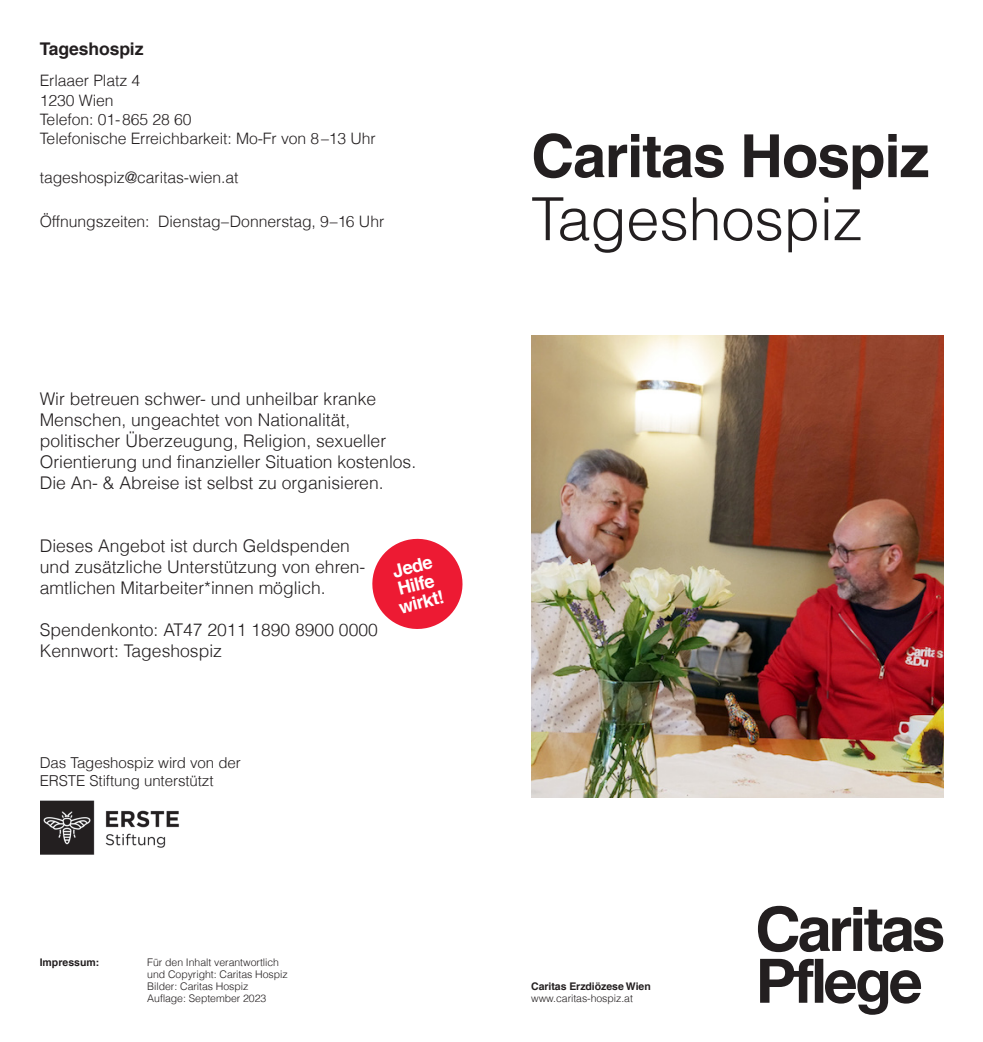
<style>
.page{position:relative;width:983px;height:1042px;background:#fff}
.page>*{position:absolute;margin:0;border:0;box-sizing:border-box;transform-origin:0 0}
.t1{font:700 59.5px "Helvetica LT Com";letter-spacing:-.02em;color:#231f20}
.t2{font:300 59.5px "Helvetica LT Com";letter-spacing:-.005em;color:#231f20}
.t3{font:700 18.38px/18.4px "Helvetica LT Com";color:#fff}
.t4{font:300 17.5px/21px "Helveticafor Caritas";color:#231f20}
.t5{font:700 17.5px "Helveticafor Caritas";letter-spacing:-.005em;color:#231f20}
.t6{font:300 15.75px/19.2px "Helvetica LT Com";letter-spacing:-.005em;color:#231f20}
.t7{font:300 15.05px/18px "Helvetica LT Com";letter-spacing:-.005em;color:#231f20}
.t8{font:300 10.5px/12.2px "Helvetica LT Com";letter-spacing:-.005em;color:#231f20}
.t9{font:700 10.5px "Helvetica LT Com";letter-spacing:-.005em;color:#231f20}
</style>
<div class="page">
<img style="left:531px;top:335px;width:412px;height:462px">
<svg style="left:372px;top:538px;width:91px;height:91px"></svg>
<img style="left:41px;top:800px;width:138px;height:54px">
<svg style="left:757px;top:906px;width:186px;height:46px"></svg>
<svg style="left:760px;top:959px;width:161px;height:56px"></svg>
<p class="t5" style="left:40px;top:38px;width:105px">Tageshospiz</p>
<p class="t6" style="left:40px;top:71px;width:337px">Erlaaer Platz 4<br>1230 Wien<br>Telefon: 01- 865 28 60<br>Telefonische Erreichbarkeit: Mo-Fr von 8–13 Uhr</p>
<p class="t6" style="left:40px;top:167px;width:200px">tageshospiz@caritas-wien.at</p>
<p class="t6" style="left:40px;top:212px;width:346px">Öffnungszeiten: Dienstag–Donnerstag, 9–16 Uhr</p>
<p class="t4" style="left:40px;top:388px;width:378px">Wir betreuen schwer- und unheilbar kranke Menschen, ungeachtet von Nationalität, politischer Überzeugung, Religion, sexueller Orientierung und finanzieller Situation kostenlos.<br>Die An- &amp; Abreise ist selbst zu organisieren.</p>
<p class="t4" style="left:40px;top:535px;width:327px">Dieses Angebot ist durch Geldspenden und zusätzliche Unterstützung von ehren&shy;amtlichen Mitarbeiter*innen möglich.</p>
<p class="t4" style="left:40px;top:619px;width:339px">Spendenkonto: AT47 2011 1890 8900 0000<br>Kennwort: Tageshospiz</p>
<p class="t3" style="left:388px;top:563px;width:48px;rotate:-14deg">Jede<br>Hilfe wirkt!</p>
<p class="t7" style="left:40px;top:753px;width:202px">Das Tageshospiz wird von der<br>ERSTE Stiftung unterstützt</p>
<p class="t9" style="left:40px;top:955px;width:61px">Impressum:</p>
<p class="t8" style="left:147px;top:955px;width:142px">Für den Inhalt verantwortlich und Copyright: Caritas Hospiz<br>Bilder: Caritas Hospiz<br>Auflage: September 2023</p>
<h1 class="t1" style="left:531px;top:120px;width:399px">Caritas Hospiz</h1>
<h1 class="t2" style="left:531px;top:182px;width:332px">Tageshospiz</h1>
<p class="t9" style="left:531px;top:980px;width:121px">Caritas Erzdiözese Wien</p>
<p class="t8" style="left:531px;top:992px;width:103px">www.caritas-hospiz.at</p>
</div>
